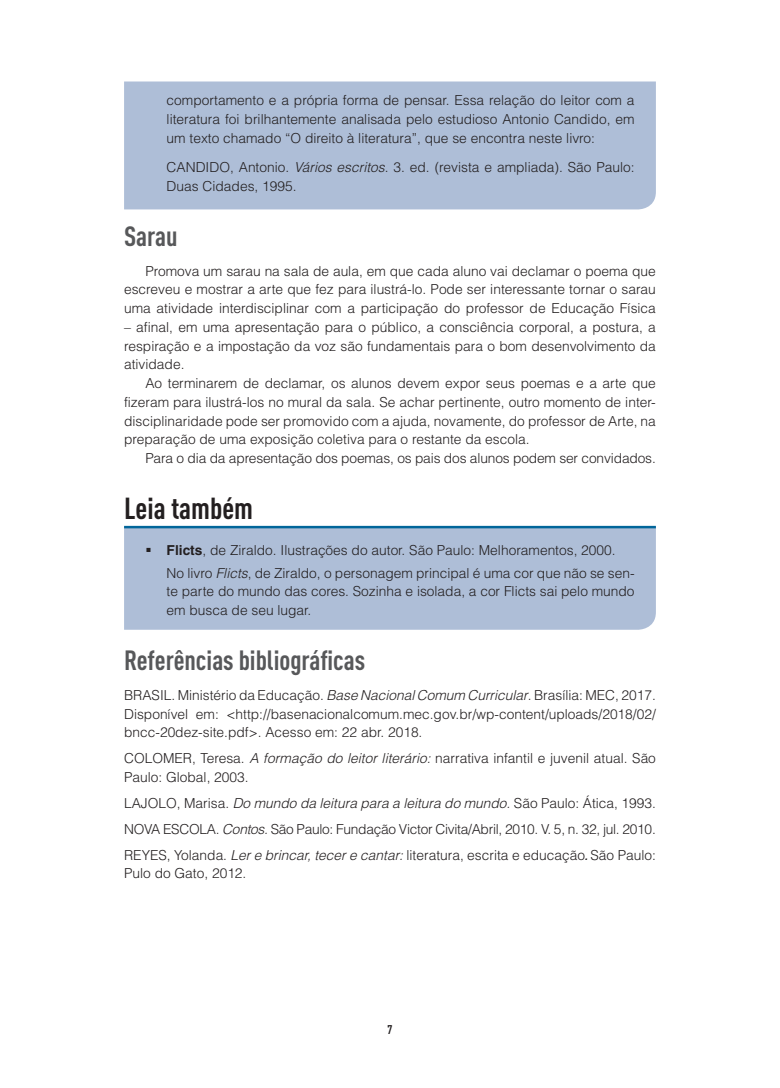
<style>
.page{position:relative;width:780px;height:1088px;background:#fff}
.page>*{position:absolute;margin:0;border:0;box-sizing:border-box;transform-origin:0 0}
.t1{font:700 condensed 30px "DINOT";color:#231f20}
.t2{font:700 condensed 27.5px "DINOT";color:#57585a}
.t3{font:300 13.75px/18.8px "Helvetica LT Std";color:#231f20;text-align:justify}
.t4{font:700 condensed 12.5px "DINOT";color:#231f20}
.s1{font-style:italic}
.s2{font-weight:700}
.s3{font-weight:400;font-style:italic}
</style>
<div class="page">
<div style="left:124px;top:528px;width:532px;height:102px;background:#aebed7"></div>
<div style="left:124px;top:81px;width:532px;height:128px;background:#aebed7"></div>
<hr style="left:124px;top:526px;width:532px;height:2px;background:#01669a">
<p class="t3" style="left:167px;top:91px;width:469px">comportamento e a própria forma de pensar. Essa relação do leitor com a literatura foi brilhantemente analisada pelo estudioso Antonio Candido, em um texto chamado “O direito à literatura”, que se encontra neste livro:</p>
<p class="t3" style="left:167px;top:158px;width:469px">CANDIDO, Antonio. <span class="s1">Vários escritos</span>. 3. ed. (revista e ampliada). São Paulo:<br>Duas Cidades, 1995.</p>
<h2 class="t2" style="left:124px;top:220px;width:55px">Sarau</h2>
<p class="t3" style="left:124px;top:261px;width:533px;text-indent:21px">Promova um sarau na sala de aula, em que cada aluno vai declamar o poema que escreveu e mostrar a arte que fez para ilustrá-lo. Pode ser interessante tornar o sarau uma atividade interdisciplinar com a participação do professor de Educação Física</p>
<p class="t3" style="left:124px;top:317px;width:533px">– afinal, em uma apresentação para o público, a consciência corporal, a postura, a respiração e a impostação da voz são fundamentais para o bom desenvolvimento da atividade.</p>
<p class="t3" style="left:124px;top:374px;width:533px;text-indent:21px">Ao terminarem de declamar, os alunos devem expor seus poemas e a arte que fizeram para ilustrá-los no mural da sala. Se achar pertinente, outro momento de inter&shy;disciplinaridade pode ser promovido com a ajuda, novamente, do professor de Arte, na preparação de uma exposição coletiva para o restante da escola.</p>
<p class="t3" style="left:145px;top:449px;width:512px">Para o dia da apresentação dos poemas, os pais dos alunos podem ser convidados.</p>
<h1 class="t1" style="left:124px;top:490px;width:130px">Leia também</h1>
<p class="t3" style="left:167px;top:539px;width:469px;line-height:22.2px;text-indent:-21px">▪ <span class="s2">Flicts</span>, de Ziraldo. Ilustrações do autor. São Paulo: Melhoramentos, 2000.<br>No livro <span class="s1">Flicts</span>, de Ziraldo, o personagem principal é uma cor que não se sen-</p>
<p class="t3" style="left:167px;top:582px;width:469px">te parte do mundo das cores. Sozinha e isolada, a cor Flicts sai pelo mundo em busca de seu lugar.</p>
<h2 class="t2" style="left:124px;top:644px;width:243px">Referências bibliográficas</h2>
<p class="t3" style="left:124px;top:685px;width:533px">BRASIL. Ministério da Educação. <span class="s1">Base Nacional Comum Curricular</span>. Brasília: MEC, 2017.<br>Disponível em: &lt;http://basenacionalcomum.mec.gov.br/wp-content/uploads/2018/02/ bncc-20dez-site.pdf&gt;. Acesso em: 22 abr. 2018.</p>
<p class="t3" style="left:124px;top:749px;width:533px">COLOMER, Teresa. <span class="s1">A formação do leitor literário:</span> narrativa infantil e juvenil atual. São<br>Paulo: Global, 2003.</p>
<p class="t3" style="left:124px;top:790px;width:533px;line-height:25.9px">LAJOLO, Marisa. <span class="s1">Do mundo da leitura para a leitura do mundo.</span> São Paulo: Ática, 1993.<br>NOVA ESCOLA. <span class="s1">Contos.</span> São Paulo: Fundação Victor Civita/Abril, 2010. V. 5, n. 32, jul. 2010.<br>REYES, Yolanda. <span class="s1">Ler e brincar, tecer e cantar:</span> literatura, escrita e educação<span class="s3">.</span> São Paulo:</p>
<p class="t3" style="left:124px;top:864px;width:124px">Pulo do Gato, 2012.</p>
<p class="t4" style="left:387px;top:1022px;width:7px">7</p>
</div>
